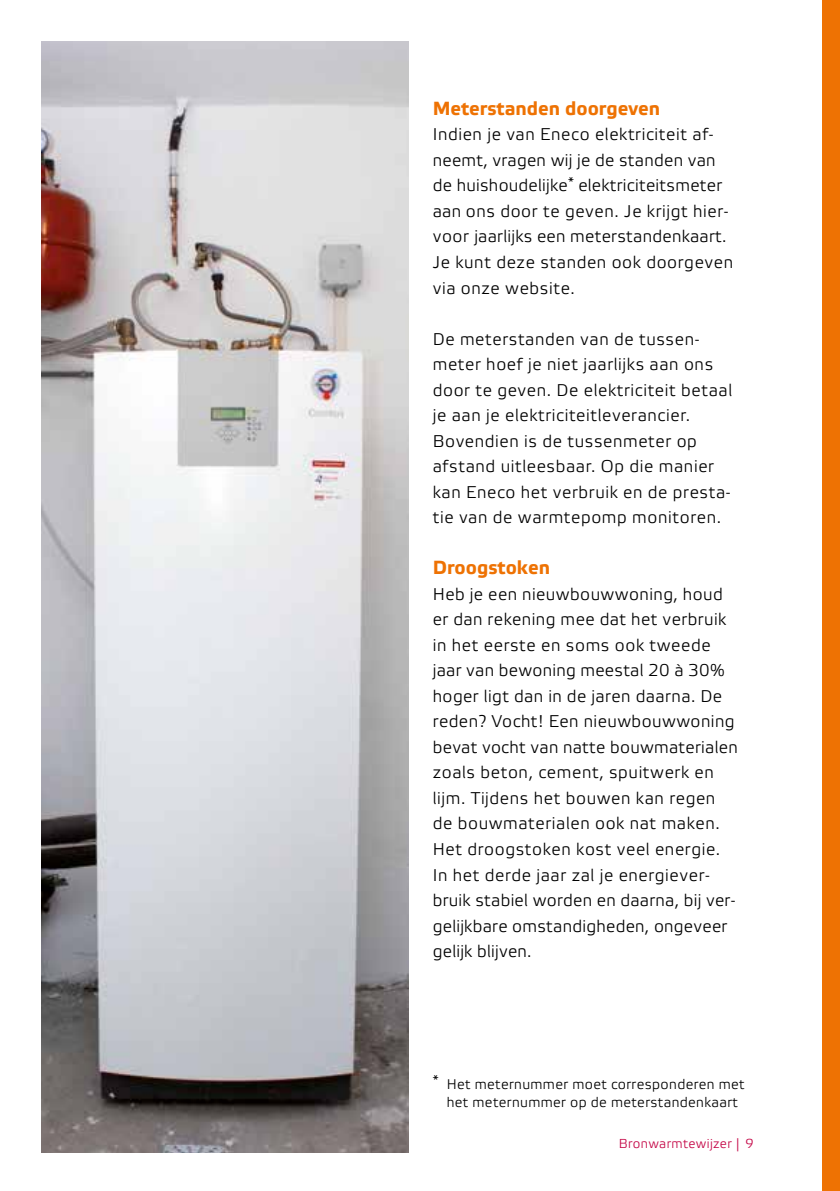
<style>
.page{position:relative;width:840px;height:1191px;background:#fff}
.page>*{position:absolute;margin:0;border:0;box-sizing:border-box;transform-origin:0 0}
.t1{font:700 19px "Etelka Text Pro";color:#ee7203}
.t2{font:17px/25.6px "Etelka Light Pro";letter-spacing:.035em;color:#000}
.t3{font:14px/18px "Etelka Light Pro";letter-spacing:.025em;color:#000;text-align:center}
.t4{font:13px "Etelka Light Pro";letter-spacing:.025em;color:#c40646}
</style>
<div class="page">
<div style="left:822px;top:0;width:17px;height:1191px;background:#ee7203"></div>
<img style="left:41px;top:41px;width:367px;height:1111px">
<p class="t1" style="left:432px;top:98px;width:229px">Meterstanden doorgeven</p>
<p class="t2" style="left:432px;top:123px;width:302px">Indien je van Eneco elektriciteit af&shy;neemt, vragen wij je de standen van de huishoudelijke<sup>*</sup> elektriciteitsmeter aan ons door te geven. Je krijgt hier&shy;voor jaarlijks een meterstandenkaart.<br>Je kunt deze standen ook doorgeven via onze website.</p>
<p class="t2" style="left:432px;top:327px;width:301px">De meterstanden van de tussen&shy;meter hoef je niet jaarlijks aan ons door te geven. De elektriciteit betaal je aan je elektriciteitleverancier.<br>Bovendien is de tussenmeter op afstand uitleesbaar. Op die manier kan Eneco het verbruik en de presta&shy;tie van de warmtepomp monitoren.</p>
<p class="t1" style="left:432px;top:557px;width:119px">Droogstoken</p>
<p class="t2" style="left:432px;top:582px;width:306px">Heb je een nieuwbouwwoning, houd er dan rekening mee dat het verbruik in het eerste en soms ook tweede jaar van bewoning meestal 20 à 30% hoger ligt dan in de jaren daarna. De reden? Vocht! Een nieuwbouwwoning bevat vocht van natte bouwmaterialen zoals beton, cement, spuitwerk en lijm. Tijdens het bouwen kan regen de bouwmaterialen ook nat maken.<br>Het droogstoken kost veel energie.<br>In het derde jaar zal je energiever&shy;bruik stabiel worden en daarna, bij ver&shy;gelijkbare omstandigheden, ongeveer gelijk blijven.</p>
<p class="t3" style="left:432px;top:1076px;width:313px">* Het meternummer moet corresponderen met het meternummer op de meterstandenkaart</p>
<p class="t4" style="left:618px;top:1137px;width:136px">Bronwarmtewijzer | 9</p>
</div>
